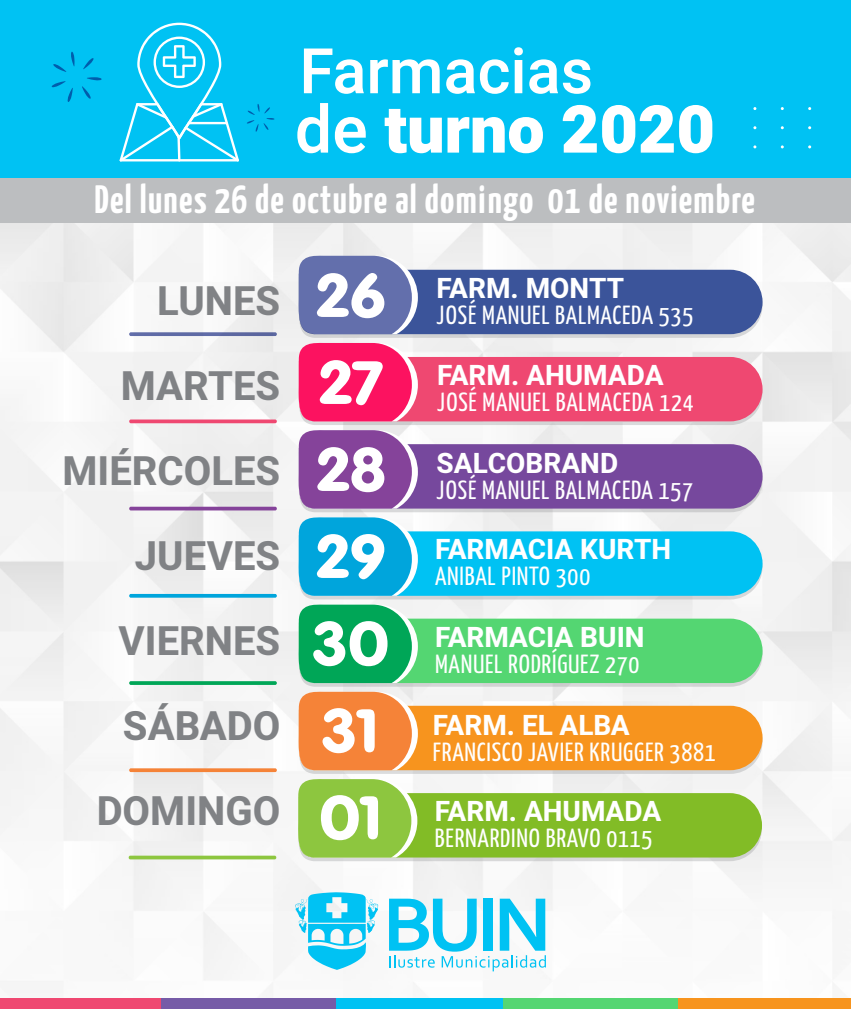
<style>
.page{position:relative;width:851px;height:1009px;background:#fff}
.page>*{position:absolute;margin:0;border:0;box-sizing:border-box;transform-origin:0 0}
.t1{font:900 66.1px "Heebo";color:#fff}
.t2{font:500 62.9px "Heebo";color:#fff}
.t3{font:60px/87px "VAG Rounded BT";color:#fff;scale:1.06 1}
.t4{font:700 40px/85px "Heebo";color:#808285;text-align:right}
.t5{font:700 39.4px "Yanone Kaffeesatz";letter-spacing:.03em;color:#fff}
.t6{font:700 27.9px "Heebo";color:#fff}
.t7{font:26.1px "Yanone Kaffeesatz";letter-spacing:.03em;color:#fff}
.s1{font-weight:500}
</style>
<div class="page">
<img style="left:0;top:223px;width:850px;height:776px">
<div style="left:0;top:999px;width:173px;height:10px;background:#ef4871"></div>
<div style="left:161px;top:999px;width:181px;height:10px;background:#765ba7"></div>
<div style="left:336px;top:999px;width:181px;height:10px;background:#00c2f3"></div>
<div style="left:502px;top:999px;width:181px;height:10px;background:#54d672"></div>
<div style="left:678px;top:999px;width:172px;height:10px;background:#f7941e"></div>
<div style="left:0;top:0;width:850px;height:184px;background:#00c2f3"></div>
<svg style="left:295px;top:892px;width:83px;height:78px"></svg>
<svg style="left:389px;top:899px;width:157px;height:72px"></svg>
<svg style="left:119px;top:23px;width:120px;height:138px"></svg>
<div style="left:0;top:179px;width:850px;height:44px;background:#bcbec0"></div>
<svg style="left:129px;top:332px;width:148px;height:4px"></svg>
<svg style="left:128px;top:420px;width:149px;height:3px"></svg>
<svg style="left:128px;top:507px;width:149px;height:3px"></svg>
<svg style="left:128px;top:594px;width:149px;height:4px"></svg>
<svg style="left:128px;top:681px;width:149px;height:4px"></svg>
<svg style="left:128px;top:768px;width:149px;height:4px"></svg>
<svg style="left:128px;top:856px;width:149px;height:3px"></svg>
<svg style="left:298px;top:254px;width:464px;height:607px"></svg>
<svg style="left:82px;top:77px;width:20px;height:22px"></svg>
<svg style="left:51px;top:81px;width:22px;height:21px"></svg>
<svg style="left:53px;top:52px;width:22px;height:20px"></svg>
<svg style="left:83px;top:58px;width:11px;height:11px"></svg>
<svg style="left:247px;top:104px;width:27px;height:28px"></svg>
<h2 class="t2" style="left:299px;top:27px;width:295px">Farmacias</h2>
<h1 class="t1" style="left:295px;top:83px;width:421px"><span class="s1">de</span> turno 2020</h1>
<h3 class="t5" style="left:95px;top:171px;width:662px">Del lunes 26 de octubre al domingo 01 de noviembre</h3>
<h3 class="t4" style="left:62px;top:260px;width:219px">LUNES<br>MARTES<br>MIÉRCOLES<br>JUEVES<br>VIERNES<br>SÁBADO<br>DOMINGO</h3>
<h3 class="t3" style="left:313px;top:251px;width:73px">26<br>27<br>28<br>29<br>30<br>31<br>01</h3>
<p class="t6" style="left:436px;top:269px;width:189px">FARM. MONTT</p>
<p class="t7" style="left:436px;top:296px;width:258px">JOSÉ MANUEL BALMACEDA 535</p>
<p class="t6" style="left:437px;top:356px;width:228px">FARM. AHUMADA</p>
<p class="t7" style="left:437px;top:384px;width:258px">JOSÉ MANUEL BALMACEDA 124</p>
<p class="t6" style="left:436px;top:444px;width:183px">SALCOBRAND</p>
<p class="t7" style="left:436px;top:472px;width:258px">JOSÉ MANUEL BALMACEDA 157</p>
<p class="t6" style="left:435px;top:529px;width:237px">FARMACIA KURTH</p>
<p class="t7" style="left:435px;top:557px;width:157px">ANIBAL PINTO 300</p>
<p class="t6" style="left:435px;top:617px;width:211px">FARMACIA BUIN</p>
<p class="t7" style="left:435px;top:645px;width:206px">MANUEL RODRÍGUEZ 270</p>
<p class="t6" style="left:433px;top:706px;width:198px">FARM. EL ALBA</p>
<p class="t7" style="left:433px;top:733px;width:284px">FRANCISCO JAVIER KRUGGER 3881</p>
<p class="t6" style="left:435px;top:792px;width:228px">FARM. AHUMADA</p>
<p class="t7" style="left:435px;top:820px;width:219px">BERNARDINO BRAVO 0115</p>
</div>
